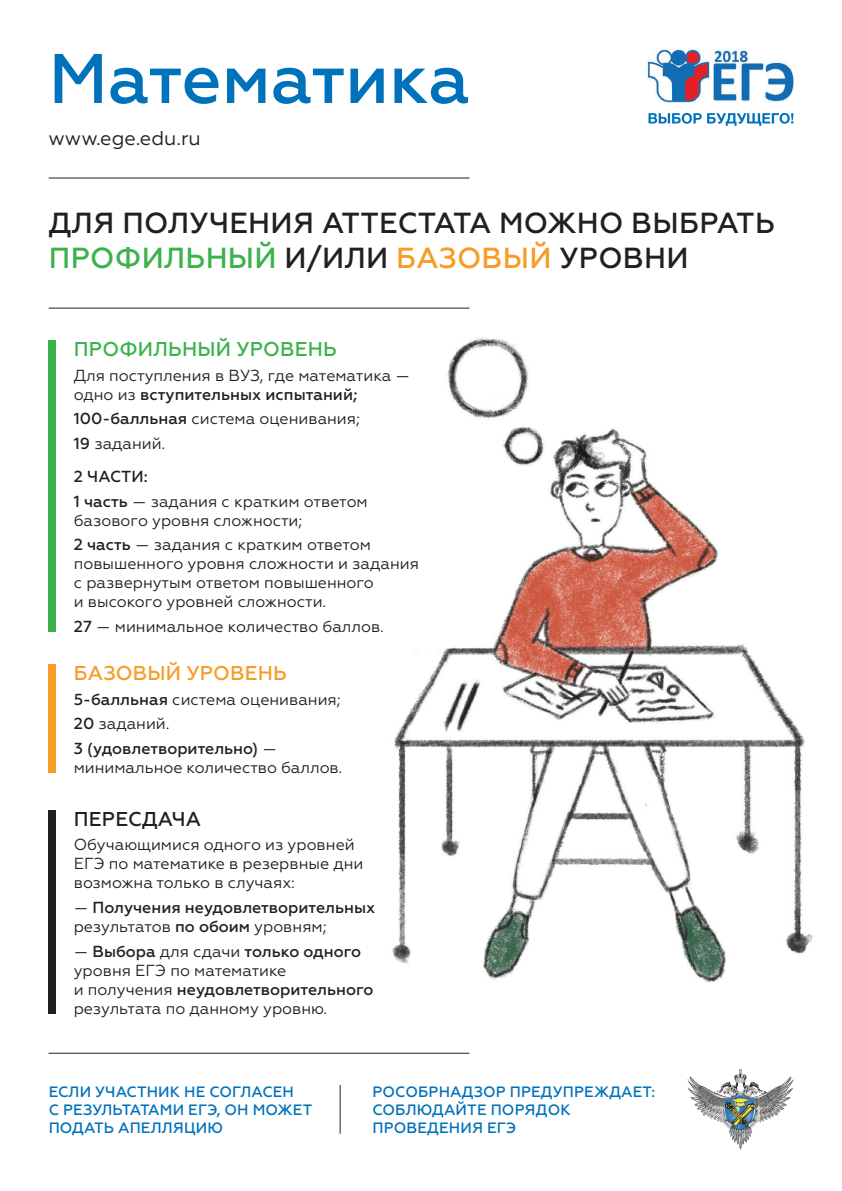
<style>
.page{position:relative;width:842px;height:1191px;background:#fff}
.page>*{position:absolute;margin:0;border:0;box-sizing:border-box;transform-origin:0 0}
.t1{font:500 70px "Geometria";color:#0072bc}
.t2{font:500 29px/34.8px "Geometria";letter-spacing:.01em;color:#231f20}
.t3{font:500 20px "Geometria";letter-spacing:.01em;color:#3bb24b}
.t4{font:20px "Geometria";color:#231f20}
.t5{font:500 20px "Geometria";letter-spacing:.01em;color:#f89c28}
.t6{font:500 20px "Geometria";letter-spacing:.01em;color:#231f20}
.t7{font:16px/19px "Geometria";color:#231f20}
.t8{font:500 16px/24.7px "Geometria";color:#231f20}
.t9{font:500 15px/18px "Geometria";letter-spacing:.01em;color:#0072bc}
.s1{color:#3bb24b}
.s2{color:#f89c28}
.s3{font-weight:500}
.s4{font-weight:400}
</style>
<div class="page">
<img style="left:392px;top:337px;width:421px;height:645px">
<hr style="left:49px;top:177px;width:420px;height:1px;background:#231f20">
<hr style="left:49px;top:307px;width:420px;height:1px;background:#231f20">
<hr style="left:340px;top:1085px;width:1px;height:48px;background:#231f20">
<div style="left:49px;top:340px;width:7px;height:292px;background:#3bb24b"></div>
<div style="left:49px;top:664px;width:7px;height:109px;background:#f89c28"></div>
<div style="left:49px;top:810px;width:7px;height:203px;background:#231f20"></div>
<img style="left:697px;top:1076px;width:87px;height:73px">
<img style="left:743px;top:1116px;width:15px;height:13px">
<img style="left:723px;top:1068px;width:17px;height:30px">
<img style="left:688px;top:1076px;width:34px;height:33px">
<img style="left:758px;top:1076px;width:35px;height:33px">
<hr style="left:49px;top:1052px;width:420px;height:1px;background:#231f20">
<img style="left:646px;top:49px;width:147px;height:54px">
<svg style="left:648px;top:113px;width:145px;height:13px"></svg>
<h1 class="t1" style="left:49px;top:38px;width:423px">Математика</h1>
<p class="t4" style="left:49px;top:127px;width:154px">www.ege.edu.ru</p>
<h2 class="t2" style="left:49px;top:206px;width:727px">ДЛЯ ПОЛУЧЕНИЯ АТТЕСТАТА МОЖНО ВЫБРАТЬ<br><span class="s1">ПРОФИЛЬНЫЙ</span> И/ИЛИ <span class="s2">БАЗОВЫЙ</span> УРОВНИ</h2>
<p class="t3" style="left:74px;top:337px;width:265px">ПРОФИЛЬНЫЙ УРОВЕНЬ</p>
<p class="t7" style="left:74px;top:365px;width:338px">Для поступления в ВУЗ, где математика — одно из <span class="s3">вступительных испытаний;</span></p>
<p class="t7" style="left:74px;top:406px;width:288px;line-height:24.7px"><span class="s3">100-балльная</span> система оценивания;<br><span class="s3">19</span> заданий.</p>
<p class="t7" style="left:74px;top:464px;width:295px;line-height:24.7px"><span class="s3">2 ЧАСТИ:<br>1 часть</span> — задания с кратким ответом</p>
<p class="t7" style="left:74px;top:508px;width:299px;line-height:24.7px">базового уровня сложности;<br><span class="s3">2 часть</span> — задания с кратким ответом</p>
<p class="t7" style="left:74px;top:554px;width:347px">повышенного уровня сложности и задания с развернутым ответом повышенного<br>и высокого уровней сложности.</p>
<p class="t7" style="left:74px;top:617px;width:312px"><span class="s3">27</span> — минимальное количество баллов.</p>
<p class="t5" style="left:74px;top:661px;width:215px">БАЗОВЫЙ УРОВЕНЬ</p>
<p class="t8" style="left:74px;top:686px;width:268px">5-балльная <span class="s4">система оценивания;<br></span>20 <span class="s4">заданий.<br></span>3 (удовлетворительно) <span class="s4">—</span></p>
<p class="t7" style="left:74px;top:758px;width:270px">минимальное количество баллов.</p>
<p class="t6" style="left:74px;top:807px;width:129px">ПЕРЕСДАЧА</p>
<p class="t7" style="left:74px;top:835px;width:291px">Обучающимися одного из уровней<br>ЕГЭ по математике в резервные дни возможна только в случаях:</p>
<p class="t8" style="left:74px;top:898px;width:303px;line-height:19px"><span class="s4">—</span> Получения неудовлетворительных <span class="s4">результатов</span> по обоим <span class="s4">уровням;</span></p>
<p class="t7" style="left:74px;top:941px;width:301px">— <span class="s3">Выбора</span> для сдачи <span class="s3">только одного </span>уровня ЕГЭ по математике<br>и получения <span class="s3">неудовлетворительного </span>результата по данному уровню.</p>
<p class="t9" style="left:49px;top:1082px;width:265px">ЕСЛИ УЧАСТНИК НЕ СОГЛАСЕН<br>С РЕЗУЛЬТАТАМИ ЕГЭ, ОН МОЖЕТ<br>ПОДАТЬ АПЕЛЛЯЦИЮ</p>
<p class="t9" style="left:372px;top:1082px;width:284px">РОСОБРНАДЗОР ПРЕДУПРЕЖДАЕТ:<br>СОБЛЮДАЙТЕ ПОРЯДОК<br>ПРОВЕДЕНИЯ ЕГЭ</p>
</div>
